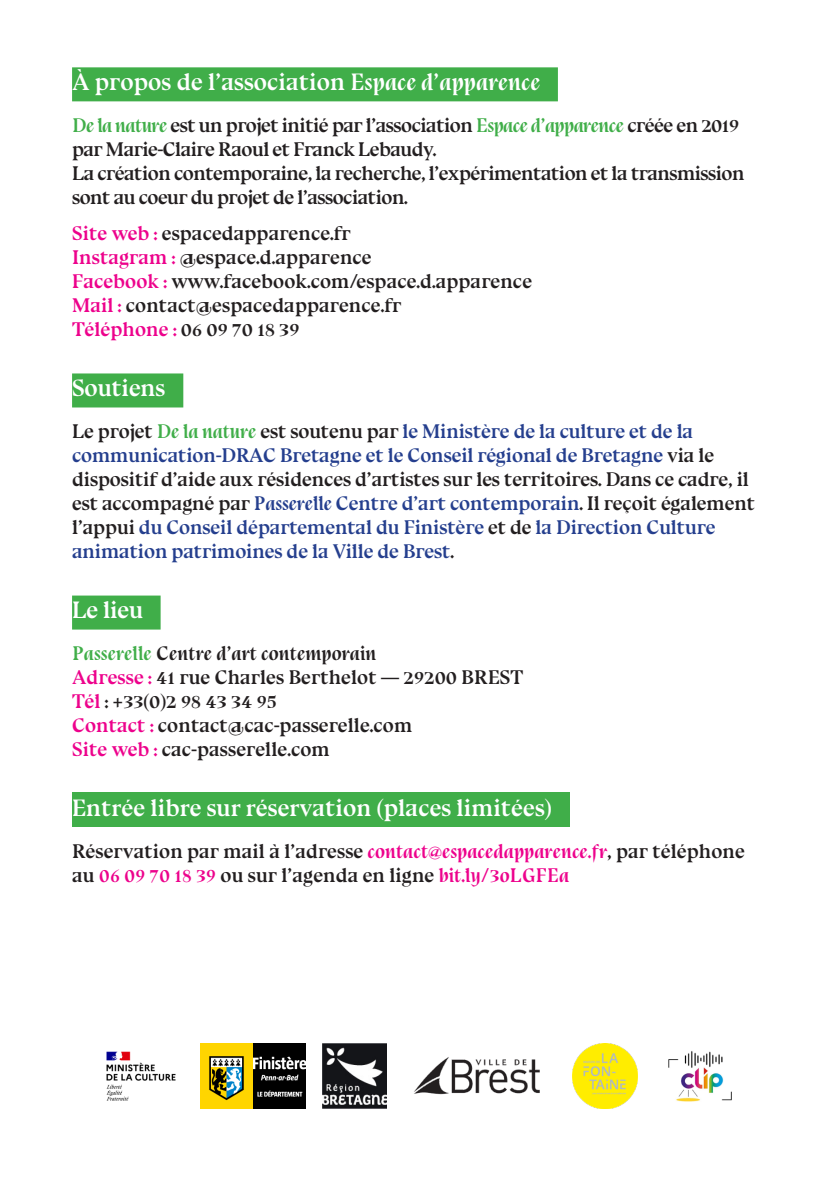
<style>
.page{position:relative;width:840px;height:1191px;background:#fff}
.page>*{position:absolute;margin:0;border:0;box-sizing:border-box;transform-origin:0 0}
.t1{font:700 24px "Bluu Next";color:#fff}
.t2{font:700 20px/24px "Bluu Next";color:#231f20}
.t3{font:700 20px/24px "Bluu Next";letter-spacing:-.01em;color:#253f8e}
.t4{font:700 20px/24px "Bluu Next";letter-spacing:-.03em;color:#231f20}
.t5{font:italic 700 20px "Bluu Next";color:#231f20}
.s1{font-style:italic}
.s2{font-style:italic;color:#40ae49}
.s3{color:#ed028c}
.s4{color:#231f20}
.s5{color:#40ae49}
.s6{font-style:italic;color:#ed028c}
</style>
<div class="page">
<div style="left:72px;top:792px;width:497px;height:35px;background:#40ae49"></div>
<div style="left:72px;top:67px;width:485px;height:34px;background:#40ae49"></div>
<div style="left:72px;top:373px;width:111px;height:34px;background:#40ae49"></div>
<div style="left:72px;top:595px;width:88px;height:34px;background:#40ae49"></div>
<img style="left:572px;top:1043px;width:65px;height:65px">
<img style="left:668px;top:1051px;width:64px;height:51px">
<img style="left:414px;top:1057px;width:126px;height:38px">
<img style="left:201px;top:1043px;width:104px;height:65px">
<img style="left:106px;top:1051px;width:70px;height:50px">
<img style="left:322px;top:1043px;width:64px;height:65px">
<p class="t1" style="left:72px;top:68px;width:469px">À propos de l’association <span class="s1">Espace d’apparence</span></p>
<p class="t4" style="left:72px;top:113px;width:668px"><span class="s2">De la nature</span> est un projet initié par l’association <span class="s2">Espace d’apparence</span> créée en 2019 par Marie-Claire Raoul et Franck Lebaudy.</p>
<p class="t4" style="left:72px;top:161px;width:673px">La création contemporaine, la recherche, l’expérimentation et la transmission sont au coeur du projet de l’association.</p>
<p class="t2" style="left:72px;top:221px;width:280px"><span class="s3">Site web :</span> espacedapparence.fr</p>
<p class="t2" style="left:72px;top:245px;width:301px"><span class="s3">Instagram :</span> @espace.d.apparence</p>
<p class="t2" style="left:72px;top:269px;width:461px"><span class="s3">Facebook :</span> www.facebook.com/espace.d.apparence</p>
<p class="t2" style="left:72px;top:293px;width:330px"><span class="s3">Mail :</span> contact@espacedapparence.fr<br><span class="s3">Téléphone :</span> 06 09 70 18 39</p>
<p class="t1" style="left:72px;top:374px;width:95px">Soutiens</p>
<p class="t3" style="left:72px;top:419px;width:684px"><span class="s4">Le projet</span> <span class="s2">De la nature</span> <span class="s4">est soutenu par</span> le Ministère de la culture et de la communication-DRAC Bretagne et le Conseil régional de Bretagne <span class="s4">via le dispositif d’aide aux résidences d’artistes sur les territoires. Dans ce cadre, il est accompagné par</span> <span class="s1">Passerelle</span> Centre d’art contemporain<span class="s4">. Il reçoit également l’appui</span> du Conseil départemental du Finistère <span class="s4">et de</span> la Direction Culture animation patrimoines de la Ville de Brest<span class="s4">.</span></p>
<p class="t1" style="left:72px;top:596px;width:73px">Le lieu</p>
<p class="t5" style="left:72px;top:641px;width:306px"><span class="s5">Passerelle</span> Centre d’art contemporain</p>
<p class="t2" style="left:72px;top:665px;width:453px"><span class="s3">Adresse :</span> 41 rue Charles Berthelot — 29200 BREST</p>
<p class="t2" style="left:72px;top:689px;width:206px"><span class="s3">Tél</span> : +33(0)2 98 43 34 95</p>
<p class="t2" style="left:72px;top:713px;width:341px"><span class="s3">Contact :</span> contact@cac-passerelle.com<br><span class="s3">Site web :</span> cac-passerelle.com</p>
<p class="t1" style="left:72px;top:794px;width:481px">Entrée libre sur réservation (places limitées)</p>
<p class="t2" style="left:72px;top:839px;width:674px">Réservation par mail à l’adresse <span class="s6">contact@espacedapparence.fr</span>, par téléphone au <span class="s6">06 09 70 18 39</span> ou sur l’agenda en ligne <span class="s6">bit.ly/3oLGFEa</span></p>
</div>
